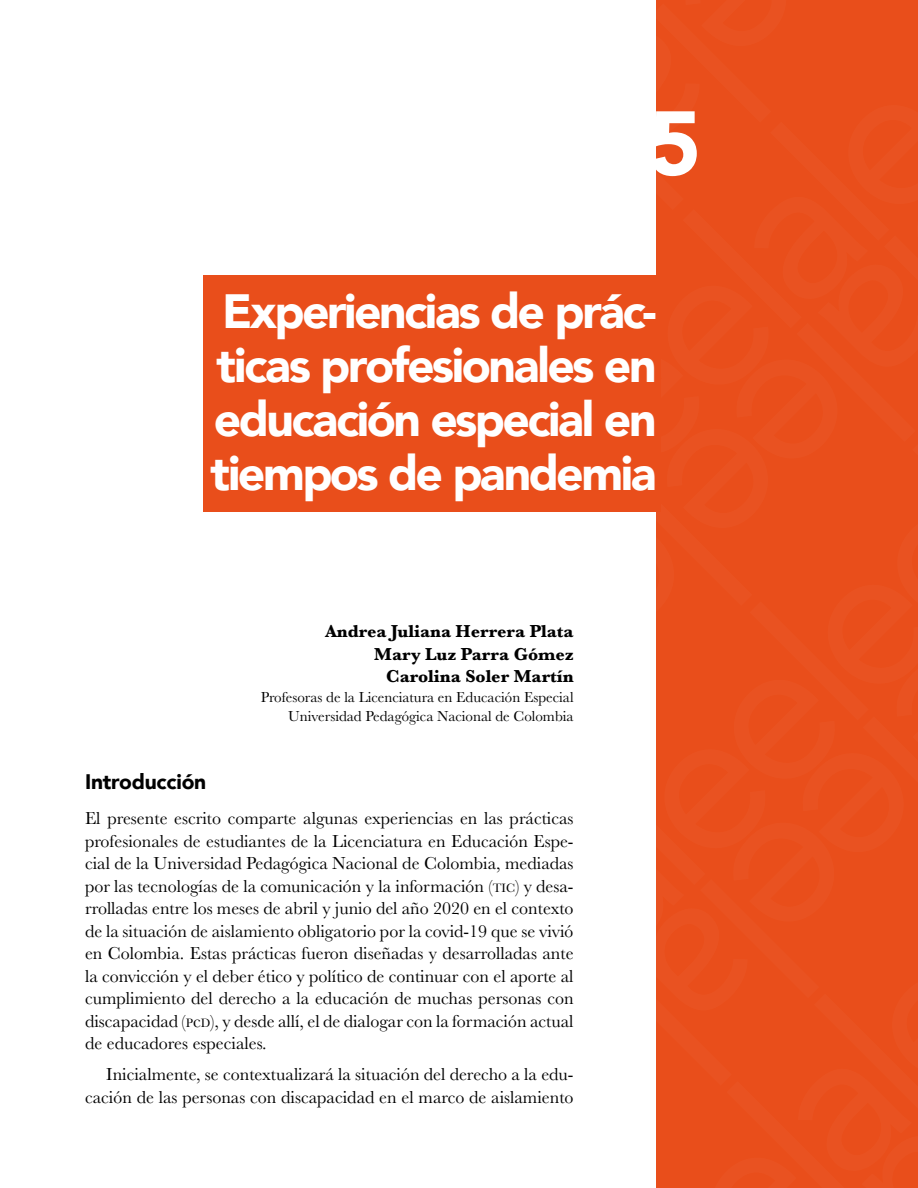
<style>
.page{position:relative;width:918px;height:1188px;background:#fff}
.page>*{position:absolute;margin:0;border:0;box-sizing:border-box;transform-origin:0 0}
.t1{font:900 90px "Avenir";color:#fff}
.t2{font:900 48px/54px "Avenir";letter-spacing:-.05em;color:#fff;text-align:justify}
.t3{font:900 21px "Avenir";letter-spacing:-.01em;color:#000}
.t4{font:18px/22.5px "Baskerville";color:#000;text-align:justify}
.t5{font:700 18px/22.5px "Baskerville";color:#000;text-align:right}
.t6{font:15px/19.5px "Baskerville";color:#000;text-align:right}
.s1{font-size:12.6px}
</style>
<div class="page">
<div style="left:657px;top:0;width:261px;height:1188px;background:#e94e1b"></div>
<div style="left:204px;top:275px;width:457px;height:236px;background:#e94e1b"></div>
<h1 class="t1" style="left:648px;top:67px;width:55px">5</h1>
<h2 class="t2" style="left:211px;top:283px;width:448px">Experiencias de prác&shy;ticas profesionales en educación especial en tiempos de pandemia</h2>
<p class="t5" style="left:325px;top:620px;width:250px">Andrea Juliana Herrera Plata<br>Mary Luz Parra Gómez<br>Carolina Soler Martín</p>
<p class="t6" style="left:261px;top:687px;width:314px">Profesoras de la Licenciatura en Educación Especial<br>Universidad Pedagógica Nacional de Colombia</p>
<p class="t3" style="left:85px;top:764px;width:123px">Introducción</p>
<p class="t4" style="left:85px;top:808px;width:490px">El presente escrito comparte algunas experiencias en las prácticas profesionales de estudiantes de la Licenciatura en Educación Espe&shy;cial de la Universidad Pedagógica Nacional de Colombia, mediadas por las tecnologías de la comunicación y la información (<span class="s1">tic</span>) y desa&shy;rrolladas entre los meses de abril y junio del año 2020 en el contexto de la situación de aislamiento obligatorio por la covid-19 que se vivió en Colombia. Estas prácticas fueron diseñadas y desarrolladas ante la convicción y el deber ético y político de continuar con el aporte al cumplimiento del derecho a la educación de muchas personas con discapacidad (<span class="s1">p</span>c<span class="s1">d</span>), y desde allí, el de dialogar con la formación actual de educadores especiales.</p>
<p class="t4" style="left:85px;top:1064px;width:490px;text-align:right">Inicialmente, se contextualizará la situación del derecho a la edu&shy;cación de las personas con discapacidad en el marco de aislamiento</p>
</div>
